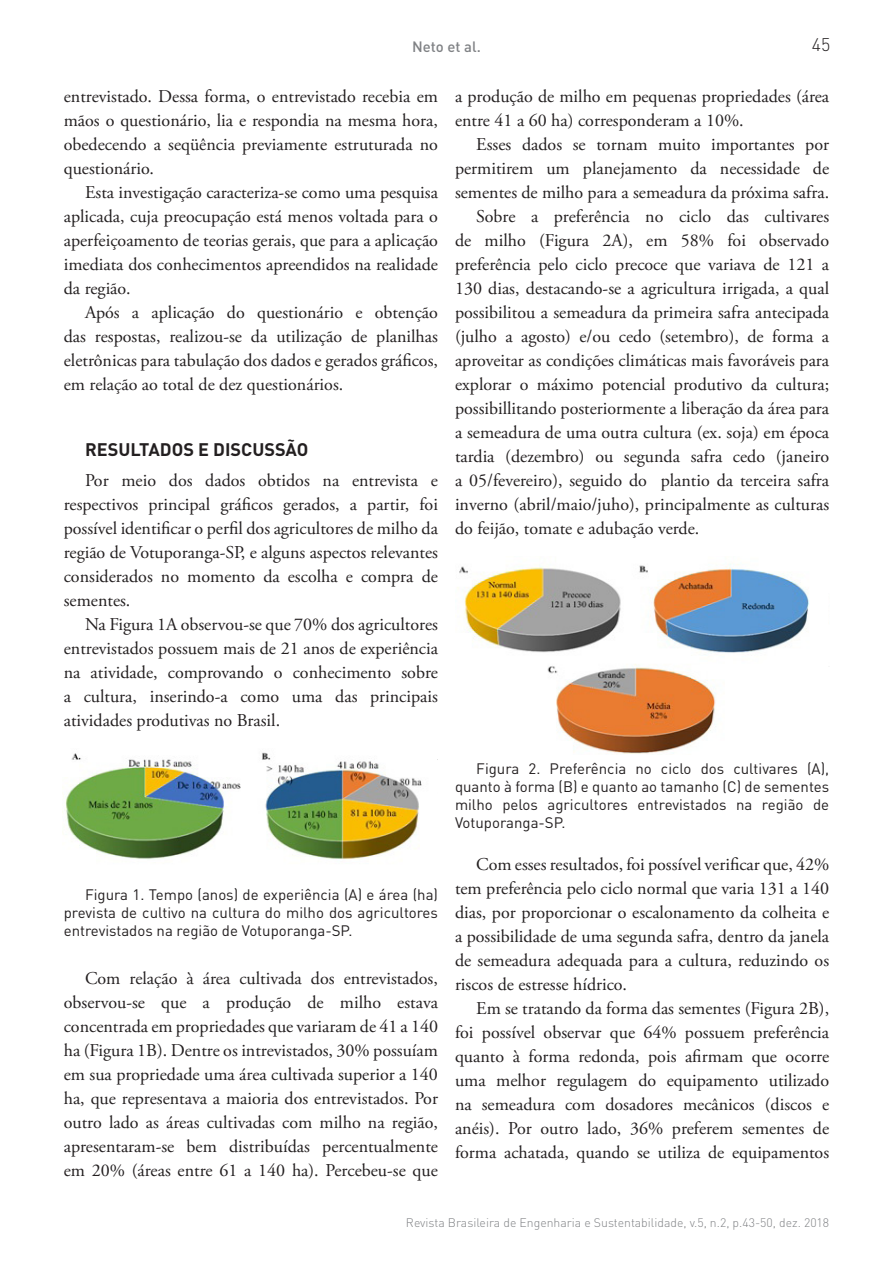
<style>
.page{position:relative;width:893px;height:1263px;background:#fff}
.page>*{position:absolute;margin:0;border:0;box-sizing:border-box;transform-origin:0 0}
.t1{font:18px/24px "Adobe Garamond Pro";color:#231f20;text-align:justify}
.t2{font:700 18px "DIN";color:#231f20}
.t3{font:300 18px "DIN";color:#231f20}
.t4{font:15px/18px "DIN";color:#231f20;text-align:justify}
.t5{font:500 14.85px "DIN";color:#808285}
.t6{font:300 12.3px "DIN";color:#808285}
</style>
<div class="page">
<img style="left:62px;top:752px;width:360px;height:107px">
<img style="left:457px;top:564px;width:352px;height:190px">
<p class="t5" style="left:412px;top:37px;width:70px">Neto et al.</p>
<p class="t3" style="left:812px;top:33px;width:20px">45</p>
<p class="t1" style="left:64px;top:85px;width:376px">entrevistado. Dessa forma, o entrevistado recebia em mãos o questionário, lia e respondia na mesma hora, obedecendo a seqüência previamente estruturada no questionário.</p>
<p class="t1" style="left:64px;top:181px;width:376px;text-indent:21px">Esta investigação caracteriza-se como uma pesquisa aplicada, cuja preocupação está menos voltada para o aperfeiçoamento de teorias gerais, que para a aplicação imediata dos conhecimentos apreendidos na realidade da região.</p>
<p class="t1" style="left:64px;top:301px;width:376px;text-indent:21px">Após a aplicação do questionário e obtenção das respostas, realizou-se da utilização de planilhas eletrônicas para tabulação dos dados e gerados gráficos, em relação ao total de dez questionários.</p>
<p class="t2" style="left:85px;top:438px;width:225px">RESULTADOS E DISCUSSÃO</p>
<p class="t1" style="left:64px;top:469px;width:376px;text-indent:21px">Por meio dos dados obtidos na entrevista e respectivos principal gráficos gerados, a partir, foi possível identificar o perfil dos agricultores de milho da região de Votuporanga-SP, e alguns aspectos relevantes considerados no momento da escolha e compra de sementes.</p>
<p class="t1" style="left:64px;top:613px;width:376px;text-indent:21px">Na Figura 1A observou-se que 70% dos agricultores entrevistados possuem mais de 21 anos de experiência na atividade, comprovando o conhecimento sobre a cultura, inserindo-a como uma das principais atividades produtivas no Brasil.</p>
<p class="t4" style="left:64px;top:885px;width:376px;text-indent:21px">Figura 1. Tempo (anos) de experiência (A) e área (ha) prevista de cultivo na cultura do milho dos agricultores entrevistados na região de Votuporanga-SP.</p>
<p class="t1" style="left:64px;top:967px;width:376px;text-indent:21px">Com relação à área cultivada dos entrevistados, observou-se que a produção de milho estava concentrada em propriedades que variaram de 41 a 140 ha (Figura 1B). Dentre os intrevistados, 30% possuíam em sua propriedade uma área cultivada superior a 140 ha, que representava a maioria dos entrevistados. Por outro lado as áreas cultivadas com milho na região, apresentaram-se bem distribuídas percentualmente em 20% (áreas entre 61 a 140 ha). Percebeu-se que</p>
<p class="t1" style="left:455px;top:85px;width:376px">a produção de milho em pequenas propriedades (área entre 41 a 60 ha) corresponderam a 10%.</p>
<p class="t1" style="left:476px;top:133px;width:354px">Esses dados se tornam muito importantes por</p>
<p class="t1" style="left:455px;top:157px;width:376px">permitirem um planejamento da necessidade de</p>
<p class="t1" style="left:455px;top:181px;width:376px">sementes de milho para a semeadura da próxima safra.</p>
<p class="t1" style="left:476px;top:205px;width:354px">Sobre a preferência no ciclo das cultivares</p>
<p class="t1" style="left:455px;top:229px;width:376px">de milho (Figura 2A), em 58% foi observado</p>
<p class="t1" style="left:455px;top:253px;width:376px">preferência pelo ciclo precoce que variava de 121 a</p>
<p class="t1" style="left:455px;top:277px;width:376px">130 dias, destacando-se a agricultura irrigada, a qual</p>
<p class="t1" style="left:455px;top:301px;width:376px">possibilitou a semeadura da primeira safra antecipada</p>
<p class="t1" style="left:455px;top:325px;width:376px">(julho a agosto) e/ou cedo (setembro), de forma a</p>
<p class="t1" style="left:455px;top:349px;width:376px">aproveitar as condições climáticas mais favoráveis para</p>
<p class="t1" style="left:455px;top:373px;width:376px">explorar o máximo potencial produtivo da cultura;</p>
<p class="t1" style="left:455px;top:397px;width:376px">possibillitando posteriormente a liberação da área para</p>
<p class="t1" style="left:455px;top:421px;width:376px">a semeadura de uma outra cultura (ex. soja) em época</p>
<p class="t1" style="left:455px;top:445px;width:376px">tardia (dezembro) ou segunda safra cedo (janeiro</p>
<p class="t1" style="left:455px;top:469px;width:376px">a 05/fevereiro), seguido do plantio da terceira safra</p>
<p class="t1" style="left:455px;top:493px;width:376px">inverno (abril/maio/juho), principalmente as culturas</p>
<p class="t1" style="left:455px;top:517px;width:246px">do feijão, tomate e adubação verde.</p>
<p class="t4" style="left:455px;top:759px;width:376px;text-indent:21px">Figura 2. Preferência no ciclo dos cultivares (A), quanto à forma (B) e quanto ao tamanho (C) de sementes milho pelos agricultores entrevistados na região de Votuporanga-SP.</p>
<p class="t1" style="left:455px;top:853px;width:376px;text-indent:21px">Com esses resultados, foi possível verificar que, 42% tem preferência pelo ciclo normal que varia 131 a 140 dias, por proporcionar o escalonamento da colheita e a possibilidade de uma segunda safra, dentro da janela de semeadura adequada para a cultura, reduzindo os riscos de estresse hídrico.</p>
<p class="t1" style="left:455px;top:997px;width:376px;text-indent:21px">Em se tratando da forma das sementes (Figura 2B), foi possível observar que 64% possuem preferência quanto à forma redonda, pois afirmam que ocorre uma melhor regulagem do equipamento utilizado na semeadura com dosadores mecânicos (discos e anéis). Por outro lado, 36% preferem sementes de forma achatada, quando se utiliza de equipamentos</p>
<p class="t6" style="left:406px;top:1215px;width:425px">Revista Brasileira de Engenharia e Sustentabilidade, v.5, n.2, p.43-50, dez. 2018</p>
</div>
